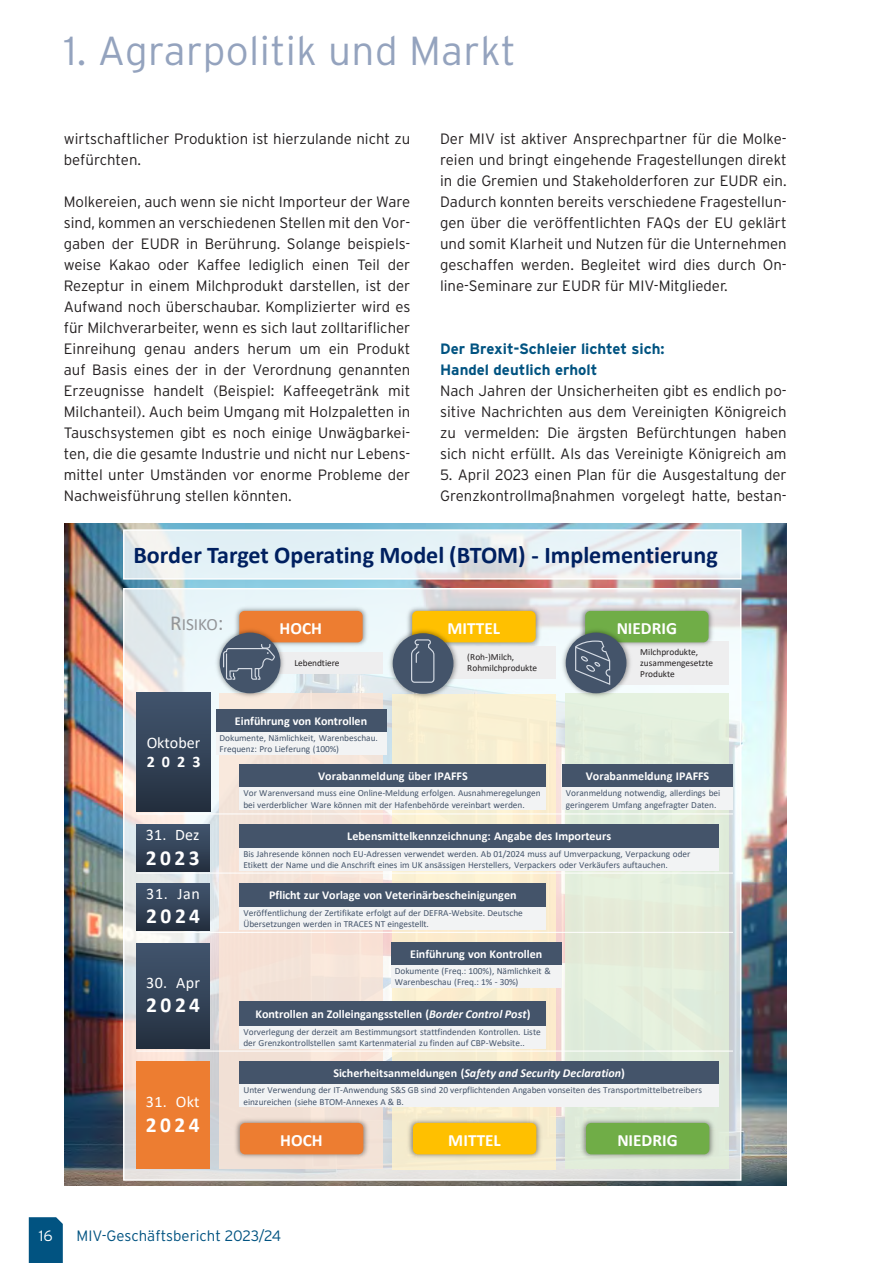
<style>
.page{position:relative;width:893px;height:1263px;background:#fff}
.page>*{position:absolute;margin:0;border:0;box-sizing:border-box;transform-origin:0 0}
.t1{font:300 40.5px "Interstate";letter-spacing:.01em;color:#94a3be}
.t2{font:700 24.15px "Calibri";color:#002060}
.t3{font:700 21.3px "Calibri";letter-spacing:.16em;color:#fff}
.t4{font:700 17.25px "Calibri";color:#fff}
.t5{font:17.25px "Calibri";color:#939598}
.t6{font:16.05px "Calibri";letter-spacing:.015em;color:#fff}
.t7{font:700 16.05px "Calibri";color:#fff}
.t8{font:300 15px/21px "Interstate";color:#231f20;text-align:justify}
.t9{font:700 15px/21px "Interstate";color:#015381}
.t10{font:300 15px "Interstate";color:#015381}
.t11{font:300 15px "Interstate";color:#fff}
.t12{font:700 12px "Calibri";letter-spacing:-.005em;color:#fff}
.t13{font:italic 700 12px "Calibri";color:#fff}
.t14{font:9.3px/11.2px "Calibri";letter-spacing:-.005em;color:#44546a}
.t15{font:9.3px/11.2px "Calibri";letter-spacing:-.005em;color:#231f20}
.s1{font-size:21.3px}
.s2{font-style:italic}
.s3{font-style:normal}
</style>
<div class="page">
<div style="left:29px;top:1217px;width:34px;height:46px;background:#015381"></div>
<img style="left:65px;top:523px;width:722px;height:662px">
<div style="left:124px;top:589px;width:617px;height:591px;background:#fff;opacity:.79"></div>
<div style="left:256px;top:652px;width:127px;height:21px;background:#eeeeef"></div>
<div style="left:429px;top:646px;width:127px;height:33px;background:#eeeeef"></div>
<div style="left:602px;top:641px;width:127px;height:43px;background:#eeeeef"></div>
<div style="left:220px;top:693px;width:163px;height:476px;background:#f4e2d7"></div>
<div style="left:566px;top:693px;width:163px;height:476px;background:#e2f0d9"></div>
<img style="left:231px;top:604px;width:140px;height:46px">
<div style="left:239px;top:611px;width:124px;height:31px;background:#ed7d31;border-radius:5px"></div>
<img style="left:577px;top:604px;width:140px;height:42px">
<div style="left:585px;top:611px;width:123px;height:31px;background:#70ad47;border-radius:5px"></div>
<div style="left:393px;top:694px;width:163px;height:476px;background:#fff2cc"></div>
<img style="left:404px;top:604px;width:140px;height:42px">
<div style="left:412px;top:611px;width:124px;height:31px;background:#ffc000;border-radius:5px"></div>
<img style="left:212px;top:625px;width:76px;height:76px">
<div style="left:220px;top:633px;width:60px;height:60px;background:#44546a;border-radius:50%"></div>
<svg style="left:223px;top:644px;width:52px;height:36px"></svg>
<img style="left:558px;top:625px;width:76px;height:76px">
<div style="left:566px;top:633px;width:60px;height:60px;background:#44546a;border-radius:50%"></div>
<svg style="left:575px;top:640px;width:35px;height:45px"></svg>
<img style="left:385px;top:626px;width:76px;height:75px">
<div style="left:393px;top:633px;width:60px;height:61px;background:#44546a;border-radius:50%"></div>
<svg style="left:411px;top:639px;width:23px;height:44px"></svg>
<div style="left:240px;top:764px;width:306px;height:24px;background:#44546a"></div>
<div style="left:562px;top:764px;width:171px;height:24px;background:#44546a"></div>
<div style="left:240px;top:824px;width:479px;height:24px;background:#44546a"></div>
<div style="left:240px;top:883px;width:306px;height:24px;background:#44546a"></div>
<div style="left:391px;top:942px;width:171px;height:25px;background:#44546a"></div>
<div style="left:240px;top:1002px;width:306px;height:24px;background:#44546a"></div>
<div style="left:240px;top:1061px;width:479px;height:24px;background:#44546a"></div>
<div style="left:240px;top:1084px;width:479px;height:23px;background:#f2f3f4"></div>
<div style="left:240px;top:1026px;width:306px;height:23px;background:#f2f3f4"></div>
<div style="left:391px;top:965px;width:171px;height:23px;background:#f2f3f4"></div>
<div style="left:240px;top:907px;width:306px;height:23px;background:#f2f3f4"></div>
<div style="left:240px;top:848px;width:479px;height:23px;background:#f2f3f4"></div>
<div style="left:240px;top:787px;width:306px;height:23px;background:#f2f3f4"></div>
<div style="left:562px;top:787px;width:171px;height:23px;background:#f2f3f4"></div>
<div style="left:216px;top:709px;width:170px;height:24px;background:#44546a"></div>
<div style="left:216px;top:732px;width:170px;height:22px;background:#f2f3f4"></div>
<div style="left:137px;top:883px;width:73px;height:47px;background:linear-gradient(to bottom,#435670,#253040)"></div>
<div style="left:137px;top:942px;width:73px;height:107px;background:linear-gradient(to bottom,#435670,#24303f)"></div>
<div style="left:136px;top:1061px;width:74px;height:107px;background:#ed7d31"></div>
<div style="left:136px;top:824px;width:74px;height:47px;background:linear-gradient(to bottom,#435670,#253040)"></div>
<hr style="left:136px;top:814px;width:597px;height:1px;background:#fff">
<hr style="left:136px;top:873px;width:597px;height:1px;background:#fff">
<hr style="left:136px;top:932px;width:597px;height:1px;background:#fff">
<hr style="left:136px;top:1051px;width:597px;height:1px;background:#fff">
<img style="left:235px;top:1119px;width:133px;height:39px">
<div style="left:240px;top:1123px;width:123px;height:31px;background:#ed7d31;border-radius:5px"></div>
<img style="left:580px;top:1118px;width:136px;height:41px">
<div style="left:586px;top:1123px;width:123px;height:31px;background:#70ad47;border-radius:5px"></div>
<img style="left:405px;top:1116px;width:139px;height:45px">
<div style="left:413px;top:1123px;width:123px;height:31px;background:#ffc000;border-radius:5px"></div>
<div style="left:137px;top:691px;width:73px;height:121px;background:linear-gradient(to bottom,#435670,#24303f)"></div>
<div style="left:124px;top:530px;width:617px;height:49px;background:#fff;opacity:.79"></div>
<div style="left:123px;top:529px;width:618px;height:51px;border:1px solid #fff"></div>
<h1 class="t1" style="left:64px;top:28px;width:454px">1. Agrarpolitik und Markt</h1>
<p class="t8" style="left:64px;top:128px;width:348px">wirtschaftlicher Produktion ist hierzulande nicht zu befürchten.</p>
<p class="t8" style="left:64px;top:191px;width:348px">Molkereien, auch wenn sie nicht Importeur der Ware sind, kommen an verschiedenen Stellen mit den Vor&shy;gaben der EUDR in Berührung. Solange beispiels&shy;weise Kakao oder Kaffee lediglich einen Teil der Rezeptur in einem Milchprodukt darstellen, ist der Aufwand noch überschaubar. Komplizierter wird es für Milchverarbeiter, wenn es sich laut zolltariflicher Einreihung genau anders herum um ein Produkt auf Basis eines der in der Verordnung genannten Erzeugnisse handelt (Beispiel: Kaffeegetränk mit Milchanteil). Auch beim Umgang mit Holzpaletten in Tauschsystemen gibt es noch einige Unwägbarkei&shy;ten, die die gesamte Industrie und nicht nur Lebens&shy;mittel unter Umständen vor enorme Probleme der Nachweisführung stellen könnten.</p>
<p class="t8" style="left:440px;top:128px;width:348px">Der MIV ist aktiver Ansprechpartner für die Molke&shy;reien und bringt eingehende Fragestellungen direkt in die Gremien und Stakeholderforen zur EUDR ein.<br>Dadurch konnten bereits verschiedene Fragestellun&shy;gen über die veröffentlichten FAQs der EU geklärt und somit Klarheit und Nutzen für die Unternehmen geschaffen werden. Begleitet wird dies durch On&shy;line-Seminare zur EUDR für MIV-Mitglieder.</p>
<p class="t9" style="left:440px;top:338px;width:226px">Der Brexit-Schleier lichtet sich:<br>Handel deutlich erholt</p>
<p class="t8" style="left:440px;top:380px;width:348px">Nach Jahren der Unsicherheiten gibt es endlich po&shy;sitive Nachrichten aus dem Vereinigten Königreich zu vermelden: Die ärgsten Befürchtungen haben sich nicht erfüllt. Als das Vereinigte Königreich am</p>
<p class="t8" style="left:440px;top:464px;width:348px">5. April 2023 einen Plan für die Ausgestaltung der<br>Grenzkontrollmaßnahmen vorgelegt hatte, bestan-</p>
<h2 class="t2" style="left:133px;top:537px;width:586px">Border Target Operating Model (BTOM) - Implementierung</h2>
<p class="t5" style="left:170px;top:613px;width:55px"><span class="s1">R</span>ISIKO<span class="s1">:</span></p>
<p class="t4" style="left:280px;top:616px;width:44px">HOCH</p>
<p class="t4" style="left:448px;top:616px;width:54px">MITTEL</p>
<p class="t4" style="left:617px;top:616px;width:62px">NIEDRIG</p>
<p class="t15" style="left:294px;top:657px;width:47px">Lebendtiere</p>
<p class="t15" style="left:467px;top:651px;width:71px">(Roh-)Milch,<br>Rohmilchprodukte</p>
<p class="t15" style="left:640px;top:645px;width:74px">Milchprodukte, zusammengesetzte<br>Produkte</p>
<p class="t6" style="left:147px;top:731px;width:55px">Oktober</p>
<p class="t7" style="left:147px;top:750px;width:55px">2023</p>
<p class="t6" style="left:146px;top:824px;width:55px">31. Dez</p>
<h3 class="t3" style="left:146px;top:842px;width:55px">2023</h3>
<p class="t6" style="left:146px;top:883px;width:55px">31. Jan</p>
<h3 class="t3" style="left:146px;top:901px;width:55px">2024</h3>
<p class="t6" style="left:146px;top:972px;width:55px">30. Apr</p>
<h3 class="t3" style="left:146px;top:990px;width:55px">2024</h3>
<p class="t6" style="left:146px;top:1091px;width:55px">31. Okt</p>
<h3 class="t3" style="left:146px;top:1109px;width:55px">2024</h3>
<p class="t12" style="left:235px;top:712px;width:134px">Einführung von Kontrollen</p>
<p class="t14" style="left:219px;top:732px;width:160px">Dokumente, Nämlichkeit, Warenbeschau.<br>Frequenz: Pro Lieferung (100%)</p>
<p class="t12" style="left:318px;top:768px;width:151px">Vorabanmeldung über IPAFFS</p>
<p class="t12" style="left:586px;top:768px;width:125px">Vorabanmeldung IPAFFS</p>
<p class="t14" style="left:243px;top:787px;width:299px">Vor Warenversand muss eine Online-Meldung erfolgen. Ausnahmeregelungen bei verderblicher Ware können mit der Hafenbehörde vereinbart werden.</p>
<p class="t14" style="left:566px;top:787px;width:156px">Voranmeldung notwendig, allerdings bei geringerem Umfang angefragter Daten.</p>
<p class="t12" style="left:347px;top:827px;width:265px">Lebensmittelkennzeichnung: Angabe des Importeurs</p>
<p class="t14" style="left:243px;top:848px;width:449px">Bis Jahresende können noch EU-Adressen verwendet werden. Ab 01/2024 muss auf Umverpackung, Verpackung oder<br>Etikett der Name und die Anschrift eines im UK ansässigen Herstellers, Verpackers oder Verkäufers auftauchen.</p>
<p class="t12" style="left:269px;top:887px;width:249px">Pflicht zur Vorlage von Veterinärbescheinigungen</p>
<p class="t14" style="left:243px;top:907px;width:281px">Veröffentlichung der Zertifikate erfolgt auf der DEFRA-Website. Deutsche<br>Übersetzungen werden in TRACES NT eingestellt.</p>
<p class="t12" style="left:410px;top:946px;width:134px">Einführung von Kontrollen</p>
<p class="t14" style="left:395px;top:965px;width:158px">Dokumente (Freq.: 100%), Nämlichkeit &amp;<br>Warenbeschau (Freq.: 1% - 30%)</p>
<p class="t12" style="left:255px;top:1005px;width:276px">Kontrollen an Zolleingangsstellen (<span class="s2">Border Control Post</span>)</p>
<p class="t14" style="left:243px;top:1026px;width:299px">Vorverlegung der derzeit am Bestimmungsort stattfindenden Kontrollen. Liste der Grenzkontrollstellen samt Kartenmaterial zu finden auf CBP-Website..</p>
<p class="t13" style="left:333px;top:1064px;width:293px"><span class="s3">Sicherheitsanmeldungen (</span>Safety and Security Declaration<span class="s3">)</span></p>
<p class="t14" style="left:243px;top:1084px;width:460px">Unter Verwendung der IT-Anwendung S&amp;S GB sind 20 verpflichtenden Angaben vonseiten des Transportmittelbetreibers einzureichen (siehe BTOM-Annexes A &amp; B.</p>
<p class="t4" style="left:280px;top:1128px;width:44px">HOCH</p>
<p class="t4" style="left:448px;top:1128px;width:54px">MITTEL</p>
<p class="t4" style="left:617px;top:1128px;width:62px">NIEDRIG</p>
<p class="t11" style="left:39px;top:1227px;width:16px">16</p>
<p class="t10" style="left:77px;top:1227px;width:206px">MIV-Geschäftsbericht 2023/24</p>
</div>
